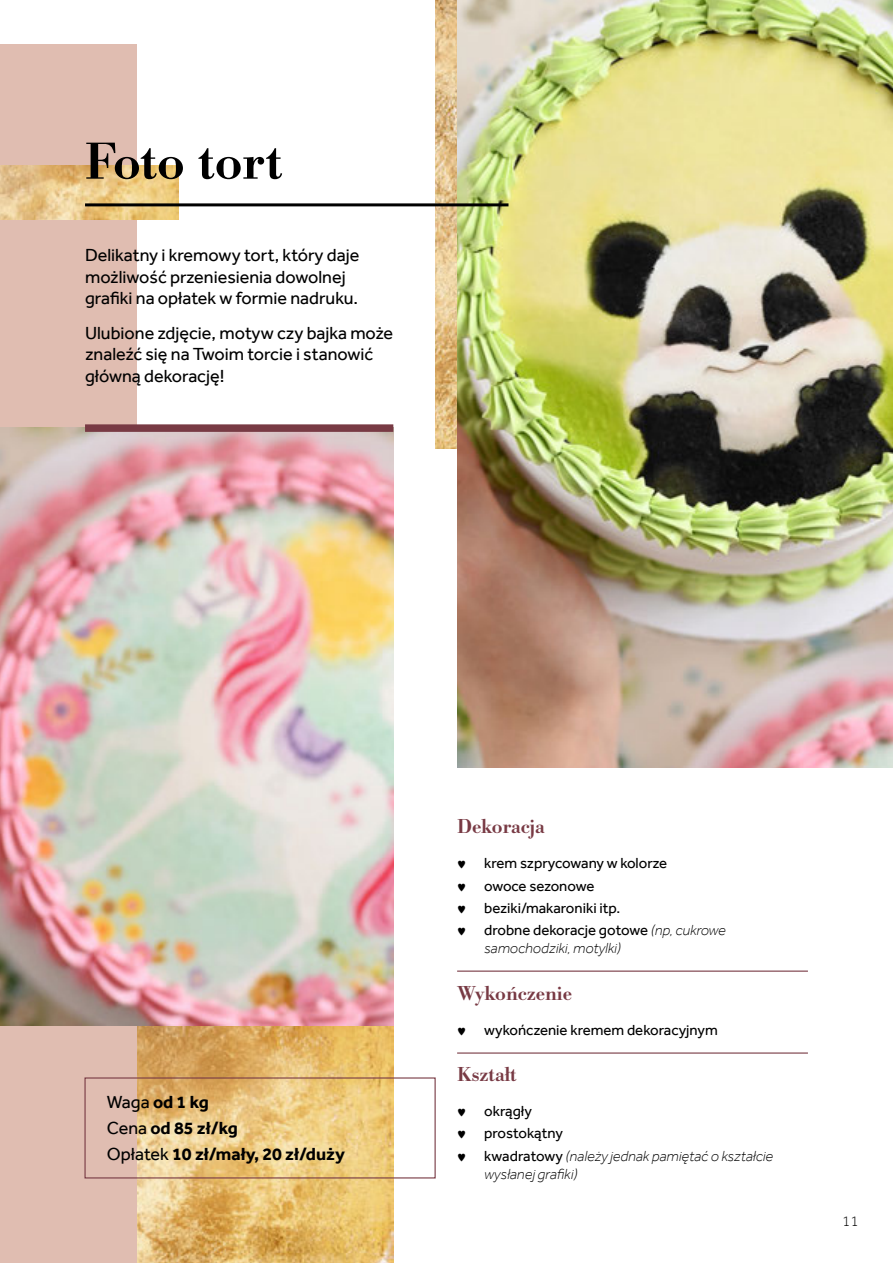
<style>
.page{position:relative;width:893px;height:1263px;background:#fff}
.page>*{position:absolute;margin:0;border:0;box-sizing:border-box;transform-origin:0 0}
.t1{font:500 54px "Bodoni URW";color:#000}
.t2{font:500 21px "Bodoni URW";color:#783a44}
.t3{font:18px/21.6px "Effra";color:#000}
.t4{font:700 18px/25.8px "Effra";color:#000}
.t5{font:15px/22.2px "Effra";color:#000}
.t6{font:italic 300 15px/22.2px "Effra";color:#000}
.t7{font:300 15px "Effra";color:#000}
.s1{font-weight:400}
.s2{font-family:"Adobe Myungjo Std";font-weight:500;font-size:9px}
.s3{font-weight:300;font-style:italic}
.s4{font-family:"Adobe Myungjo Std";font-weight:500;font-style:normal;font-size:9px}
.s5{font-weight:400;font-style:normal}
</style>
<div class="page">
<img style="left:436px;top:0;width:21px;height:449px">
<img style="left:136px;top:1026px;width:257px;height:237px">
<div style="left:0;top:44px;width:136px;height:1219px;background:#e0bdb1"></div>
<div style="left:84px;top:1077px;width:352px;height:101px;border:1px solid #783a44"></div>
<img style="left:457px;top:0;width:436px;height:767px">
<img style="left:0;top:427px;width:393px;height:599px">
<div style="left:85px;top:424px;width:308px;height:8px;background:#783a44"></div>
<hr style="left:457px;top:970px;width:351px;height:2px;background:#783a44">
<hr style="left:457px;top:1052px;width:351px;height:1px;background:#783a44">
<img style="left:0;top:166px;width:179px;height:53px">
<hr style="left:85px;top:203px;width:423px;height:3px;background:#000">
<h1 class="t1" style="left:85px;top:129px;width:199px">Foto tort</h1>
<p class="t3" style="left:85px;top:244px;width:276px">Delikatny i kremowy tort, który daje możliwość przeniesienia dowolnej grafiki na opłatek w formie nadruku.</p>
<p class="t3" style="left:85px;top:322px;width:309px">Ulubione zdjęcie, motyw czy bajka może znaleźć się na Twoim torcie i stanowić główną dekorację!</p>
<p class="t4" style="left:107px;top:1089px;width:240px"><span class="s1">Waga</span> od 1 kg<br><span class="s1">Cena</span> od 85 zł/kg<br><span class="s1">Opłatek</span> 10 zł/mały, 20 zł/duży</p>
<p class="t2" style="left:457px;top:814px;width:89px">Dekoracja</p>
<p class="t5" style="left:457px;top:852px;width:270px"><span class="s2">♥</span> krem szprycowany w kolorze<br><span class="s2">♥</span> owoce sezonowe<br><span class="s2">♥</span> beziki/makaroniki itp.<br><span class="s2">♥</span> drobne dekoracje gotowe <span class="s3">(np, cukrowe</span></p>
<p class="t6" style="left:484px;top:937px;width:138px">samochodziki, motylki)</p>
<p class="t2" style="left:457px;top:980px;width:116px">Wykończenie</p>
<p class="t5" style="left:457px;top:1018px;width:262px"><span class="s2">♥</span> wykończenie kremem dekoracyjnym</p>
<p class="t2" style="left:457px;top:1062px;width:61px">Kształt</p>
<p class="t6" style="left:457px;top:1100px;width:318px"><span class="s4">♥</span> <span class="s5">okrągły<br></span><span class="s4">♥</span> <span class="s5">prostokątny<br></span><span class="s4">♥</span> <span class="s5">kwadratowy</span> (należy jednak pamiętać o kształcie</p>
<p class="t6" style="left:484px;top:1162px;width:95px">wysłanej grafiki)</p>
<p class="t7" style="left:842px;top:1212px;width:18px">11</p>
</div>
